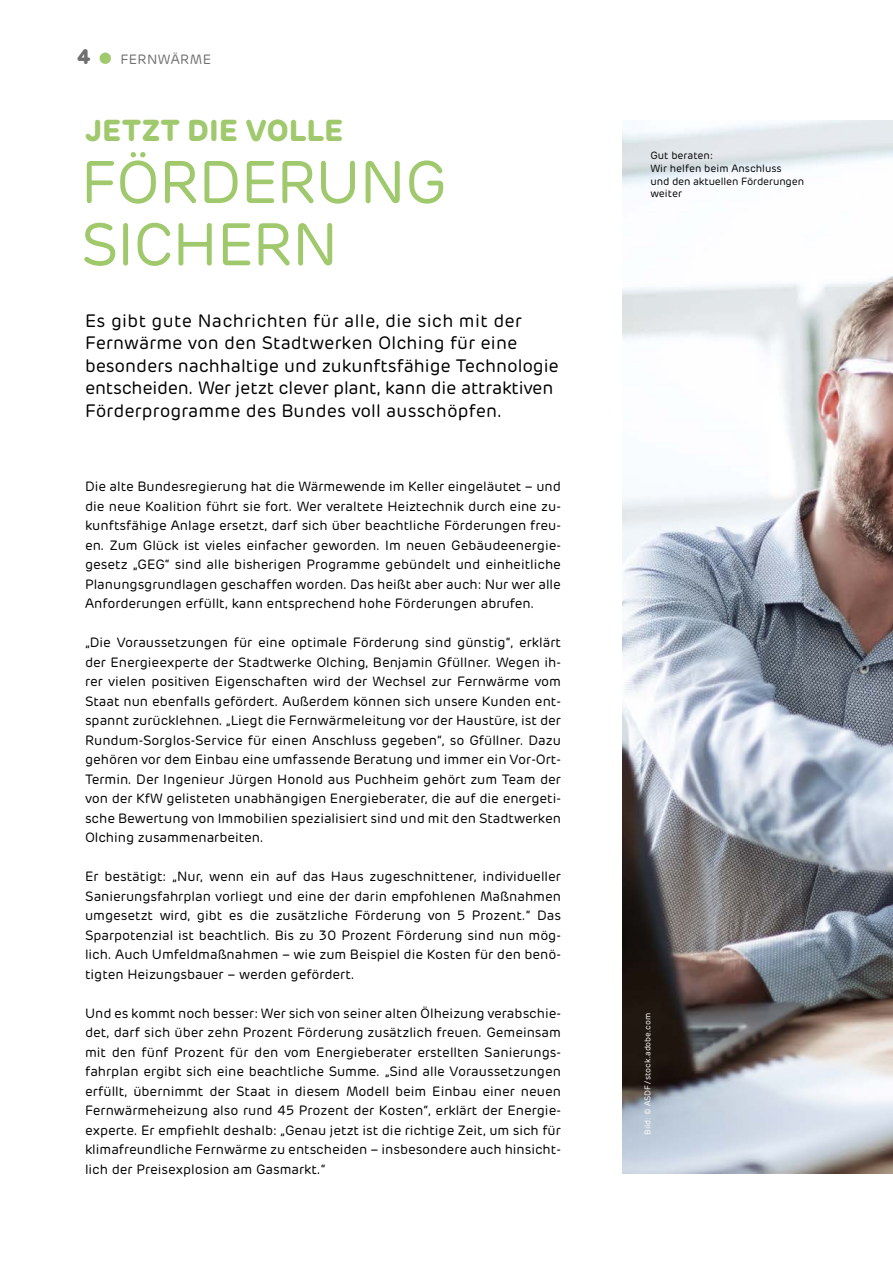
<style>
.page{position:relative;width:893px;height:1263px;background:#fff}
.page>*{position:absolute;margin:0;border:0;box-sizing:border-box;transform-origin:0 0}
.t1{font:60px/62.2px "Rubrik";color:#a0c96d}
.t2{font:700 30px "Rubrik";letter-spacing:.015em;color:#a0c96d}
.t3{font:700 21px "Rubrik";color:#706f6f}
.t4{font:18px/22.5px "Rubrik";letter-spacing:.005em;color:#000}
.t5{font:13.5px/19.5px "Rubrik";color:#000;text-align:justify}
.t6{font:13.5px "Rubrik";color:#706f6f}
.t7{font:10.5px/12.6px "Rubrik";letter-spacing:-.005em;color:#000}
.t8{font:8.25px "Rubrik";color:#fff}
.s1{font-weight:400;font-size:45px;color:#a0c96d}
</style>
<div class="page">
<img style="left:623px;top:121px;width:270px;height:1053px">
<h3 class="t3" style="left:77px;top:43px;width:41px">4<span class="s1">•</span></h3>
<p class="t6" style="left:120px;top:51px;width:20px">Fernw</p>
<p class="t6" style="left:171px;top:51px;width:21px">ärme</p>
<h2 class="t2" style="left:85px;top:111px;width:256px">JETZT DIE VOLLE</h2>
<h1 class="t1" style="left:81px;top:152px;width:77px">Förderung sichern</h1>
<p class="t4" style="left:85px;top:310px;width:475px">Es gibt gute Nachrichten für alle, die sich mit der Fernwärme von den Stadtwerken Olching für eine besonders nachhaltige und zukunftsfähige Technologie entscheiden. Wer jetzt clever plant, kann die attraktiven Förderprogramme des Bundes voll ausschöpfen.</p>
<p class="t5" style="left:85px;top:477px;width:477px">Die alte Bundesregierung hat die Wärmewende im Keller eingeläutet – und die neue Koalition führt sie fort. Wer veraltete Heiztechnik durch eine zu&shy;kunftsfähige Anlage ersetzt, darf sich über beachtliche Förderungen freu&shy;en. Zum Glück ist vieles einfacher geworden. Im neuen Gebäudeenergie&shy;gesetz „GEG“ sind alle bisherigen Programme gebündelt und einheitliche Planungsgrundlagen geschaffen worden. Das heißt aber auch: Nur wer alle Anforderungen erfüllt, kann entsprechend hohe Förderungen abrufen.</p>
<p class="t5" style="left:85px;top:633px;width:477px">„Die Voraussetzungen für eine optimale Förderung sind günstig“, erklärt der Energieexperte der Stadtwerke Olching, Benjamin Gfüllner. Wegen ih&shy;rer vielen positiven Eigenschaften wird der Wechsel zur Fernwärme vom Staat nun ebenfalls gefördert. Außerdem können sich unsere Kunden ent&shy;spannt zurücklehnen. „Liegt die Fernwärmeleitung vor der Haustüre, ist der Rundum-Sorglos-Service für einen Anschluss gegeben“, so Gfüllner. Dazu gehören vor dem Einbau eine umfassende Beratung und immer ein Vor-Ort-Termin. Der Ingenieur Jürgen Honold aus Puchheim gehört zum Team der von der KfW gelisteten unabhängigen Energieberater, die auf die energeti&shy;sche Bewertung von Immobilien spezialisiert sind und mit den Stadtwerken Olching zusammenarbeiten.</p>
<p class="t5" style="left:85px;top:867px;width:477px">Er bestätigt: „Nur, wenn ein auf das Haus zugeschnittener, individueller Sanierungsfahrplan vorliegt und eine der darin empfohlenen Maßnahmen umgesetzt wird, gibt es die zusätzliche Förderung von 5 Prozent.“ Das Sparpotenzial ist beachtlich. Bis zu 30 Prozent Förderung sind nun mög&shy;lich. Auch Umfeldmaßnahmen – wie zum Beispiel die Kosten für den benö&shy;tigten Heizungsbauer – werden gefördert.</p>
<p class="t5" style="left:85px;top:1003px;width:477px">Und es kommt noch besser: Wer sich von seiner alten Ölheizung verabschie&shy;det, darf sich über zehn Prozent Förderung zusätzlich freuen. Gemeinsam mit den fünf Prozent für den vom Energieberater erstellten Sanierungs&shy;fahrplan ergibt sich eine beachtliche Summe. „Sind alle Voraussetzungen erfüllt, übernimmt der Staat in diesem Modell beim Einbau einer neuen Fernwärmeheizung also rund 45 Prozent der Kosten“, erklärt der Energie&shy;experte. Er empfiehlt deshalb: „Genau jetzt ist die richtige Zeit, um sich für klimafreundliche Fernwärme zu entscheiden – insbesondere auch hinsicht&shy;lich der Preisexplosion am Gasmarkt.“</p>
<p class="t7" style="left:650px;top:150px;width:155px">Gut beraten:<br>Wir helfen beim Anschluss<br>und den aktuellen Förderungen weiter</p>
<p class="t8" style="left:643px;top:1135px;width:123px;rotate:-90deg">Bild: © ASDF/ stock.adobe.com</p>
</div>
